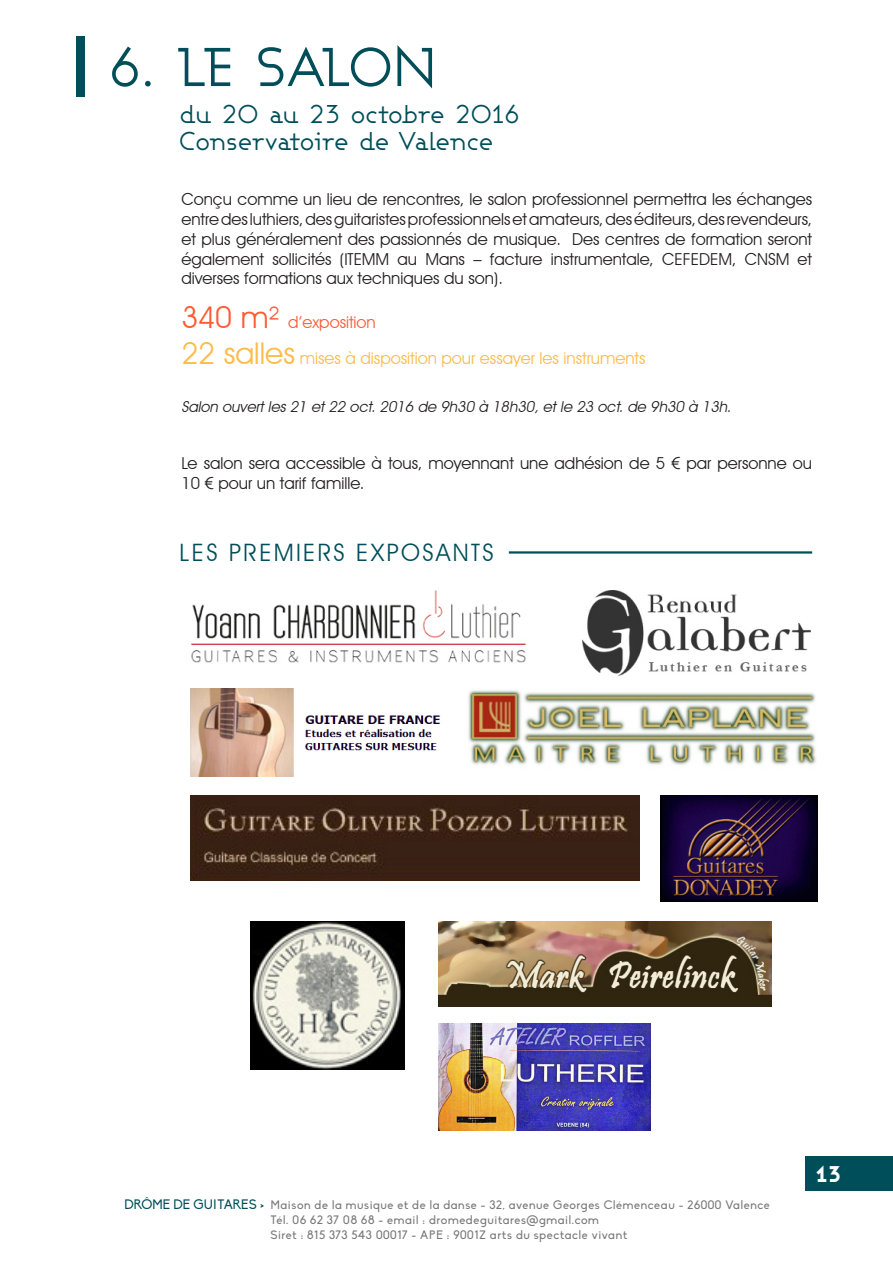
<style>
.page{position:relative;width:893px;height:1263px;background:#fff}
.page>*{position:absolute;margin:0;border:0;box-sizing:border-box;transform-origin:0 0}
.t1{font:54px "Ashby";color:#004e59}
.t2{font:25.5px/27px "Ashby";letter-spacing:-.025em;color:#004e59}
.t3{font:24px "Avant Garde IT Cby BT";letter-spacing:.1em;color:#004e59}
.t4{font:800 22.5px "Ashby";color:#fff}
.t5{font:16.5px/19.8px "Avant Garde IT Cby BT";color:#231f20;text-align:justify}
.t6{font:16.5px/36px "Avant Garde IT Cby BT";color:#fdbc4a}
.t7{font:italic 15px "Avant Garde IT Cby BT";color:#231f20}
.t8{font:12px/15px "Biko";letter-spacing:.05em;color:#787677}
.s1{font-size:30px;color:#ff5b35}
.s2{color:#ff5b35}
.s3{font-size:30px}
.s4{font-family:"Century Gothic"}
.s5{font-size:13.5px;color:#004e59}
</style>
<div class="page">
<div style="left:806px;top:1156px;width:87px;height:35px;background:#004e59"></div>
<div style="left:77px;top:36px;width:8px;height:61px;background:#004e59"></div>
<hr style="left:509px;top:551px;width:303px;height:3px;background:#004e59">
<img style="left:660px;top:795px;width:157px;height:107px">
<img style="left:191px;top:688px;width:250px;height:89px">
<img style="left:251px;top:921px;width:153px;height:149px">
<img style="left:191px;top:590px;width:335px;height:73px">
<img style="left:583px;top:590px;width:227px;height:86px">
<img style="left:468px;top:688px;width:349px;height:77px">
<img style="left:438px;top:921px;width:334px;height:85px">
<img style="left:191px;top:795px;width:448px;height:85px">
<img style="left:438px;top:1024px;width:212px;height:106px">
<h1 class="t1" style="left:109px;top:32px;width:282px">6. LE SALON</h1>
<h2 class="t2" style="left:180px;top:100px;width:342px">du 20 au 23 octobre 2016<br>Conservatoire de Valence</h2>
<p class="t5" style="left:181px;top:189px;width:632px">Conçu comme un lieu de rencontres, le salon professionnel permettra les échanges entre des luthiers, des guitaristes professionnels et amateurs, des éditeurs, des revendeurs, et plus généralement des passionnés de musique. Des centres de formation seront également sollicités (ITEMM au Mans – facture instrumentale, CEFEDEM, CNSM et diverses formations aux techniques du son).</p>
<p class="t6" style="left:181px;top:303px;width:466px"><span class="s1">340 m²</span> <span class="s2">d’exposition<br></span><span class="s3">22 salles</span> mises à disposition pour essayer les instruments</p>
<p class="t7" style="left:181px;top:398px;width:554px">Salon ouvert les 21 et 22 oct. 2016 de 9h30 à 18h30, et le 23 oct. de 9h30 à 13h.</p>
<p class="t5" style="left:181px;top:453px;width:632px">Le salon sera accessible à tous, moyennant une adhésion de 5 <span class="s4">€</span> par personne ou<br>10 <span class="s4">€</span> pour un tarif famille.</p>
<h3 class="t3" style="left:180px;top:537px;width:315px">LES PREMIERS EXPOSANTS</h3>
<p class="t8" style="left:270px;top:1198px;width:501px;text-indent:-146px"><span class="s5">DRÔME DE GUITARES &gt;</span> Maison de la musique et de la danse - 32, avenue Georges Clémenceau - 26000 Valence<br>Tél. 06 62 37 08 68 - email : dromedeguitares@gmail.com<br>Siret : 815 373 543 00017 - APE : 9001Z arts du spectacle vivant</p>
<h3 class="t4" style="left:816px;top:1159px;width:27px">13</h3>
</div>
